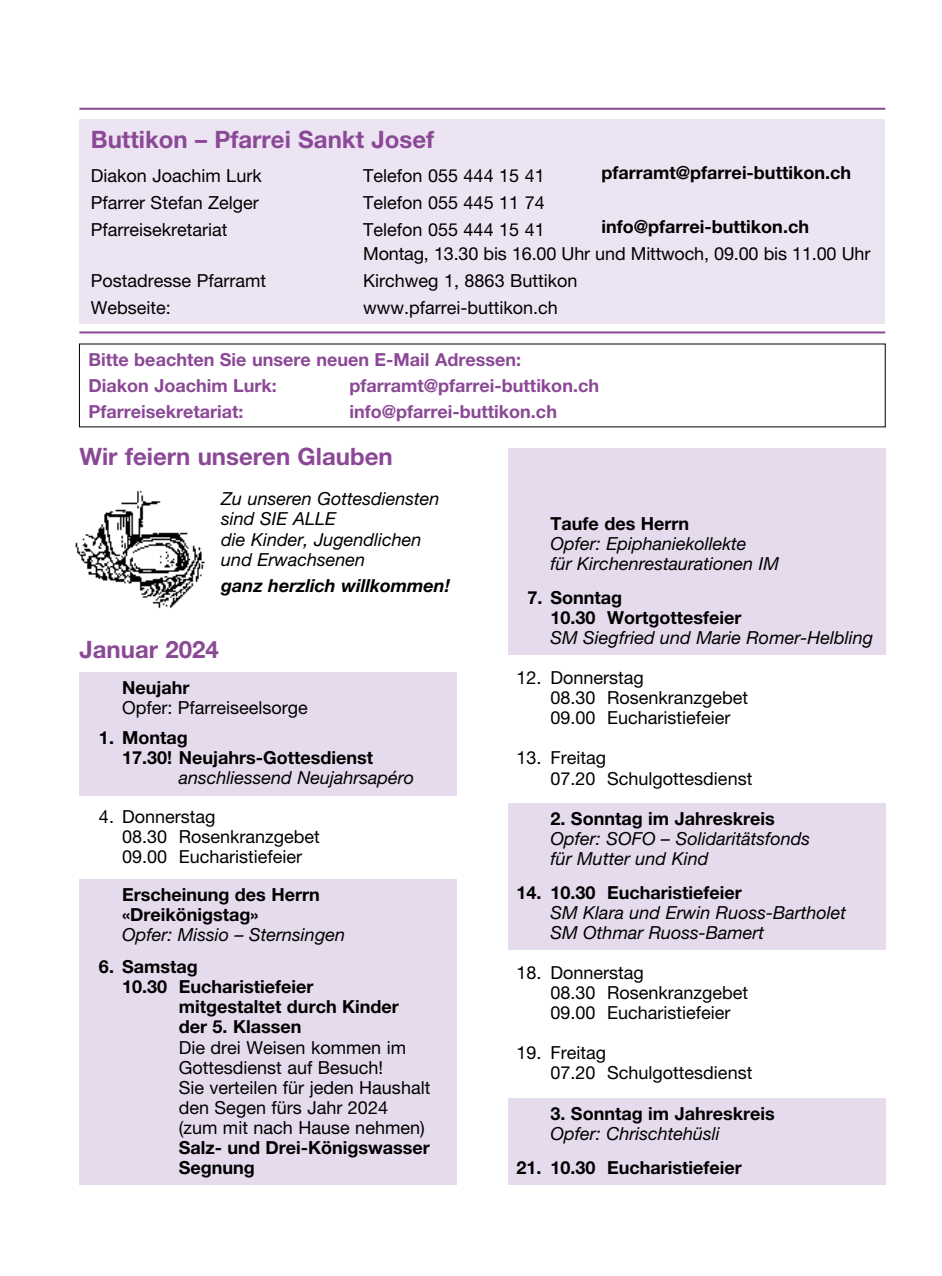
<style>
.page{position:relative;width:942px;height:1276px;background:#fff}
.page>*{position:absolute;margin:0;border:0;box-sizing:border-box;transform-origin:0 0}
.t1{font:700 24px "Helvetica Neue LT Pro";color:#8b4896}
.t2{font:18px/20px "Helvetica Neue LT Pro";color:#000}
.t3{font:700 18px/20px "Helvetica Neue LT Pro";color:#000}
.t4{font:italic 18px/20px "Helvetica Neue LT Pro";color:#000}
.t5{font:700 18px/26px "Helvetica Neue LT Pro";color:#8b4896}
.t6{font:italic 700 18px "Helvetica Neue LT Pro";color:#000}
</style>
<div class="page">
<div style="left:79px;top:673px;width:377px;height:32px;background:#e5dbed"></div>
<div style="left:79px;top:703px;width:377px;height:32px;background:#e5dbed"></div>
<div style="left:79px;top:723px;width:377px;height:32px;background:#e5dbed"></div>
<div style="left:79px;top:743px;width:377px;height:32px;background:#e5dbed"></div>
<div style="left:79px;top:763px;width:377px;height:32px;background:#e5dbed"></div>
<div style="left:79px;top:879px;width:377px;height:32px;background:#e5dbed"></div>
<div style="left:79px;top:899px;width:377px;height:32px;background:#e5dbed"></div>
<div style="left:79px;top:931px;width:377px;height:33px;background:#e5dbed"></div>
<div style="left:79px;top:952px;width:377px;height:32px;background:#e5dbed"></div>
<div style="left:79px;top:972px;width:377px;height:32px;background:#e5dbed"></div>
<div style="left:79px;top:992px;width:377px;height:32px;background:#e5dbed"></div>
<div style="left:79px;top:1012px;width:377px;height:32px;background:#e5dbed"></div>
<div style="left:79px;top:1032px;width:377px;height:32px;background:#e5dbed"></div>
<div style="left:79px;top:1052px;width:377px;height:32px;background:#e5dbed"></div>
<div style="left:79px;top:1072px;width:377px;height:32px;background:#e5dbed"></div>
<div style="left:79px;top:1092px;width:377px;height:32px;background:#e5dbed"></div>
<div style="left:79px;top:1112px;width:377px;height:32px;background:#e5dbed"></div>
<div style="left:79px;top:1132px;width:377px;height:32px;background:#e5dbed"></div>
<div style="left:79px;top:1152px;width:377px;height:32px;background:#e5dbed"></div>
<div style="left:507px;top:448px;width:377px;height:32px;background:#e5dbed"></div>
<div style="left:507px;top:468px;width:377px;height:32px;background:#e5dbed"></div>
<div style="left:507px;top:488px;width:377px;height:32px;background:#e5dbed"></div>
<div style="left:507px;top:508px;width:377px;height:32px;background:#e5dbed"></div>
<div style="left:507px;top:528px;width:377px;height:32px;background:#e5dbed"></div>
<div style="left:507px;top:548px;width:377px;height:32px;background:#e5dbed"></div>
<div style="left:507px;top:562px;width:377px;height:33px;background:#e5dbed"></div>
<div style="left:507px;top:582px;width:377px;height:33px;background:#e5dbed"></div>
<div style="left:507px;top:602px;width:377px;height:33px;background:#e5dbed"></div>
<div style="left:507px;top:623px;width:377px;height:32px;background:#e5dbed"></div>
<div style="left:507px;top:803px;width:377px;height:32px;background:#e5dbed"></div>
<div style="left:507px;top:823px;width:377px;height:32px;background:#e5dbed"></div>
<div style="left:507px;top:843px;width:377px;height:32px;background:#e5dbed"></div>
<div style="left:507px;top:857px;width:377px;height:32px;background:#e5dbed"></div>
<div style="left:507px;top:877px;width:377px;height:33px;background:#e5dbed"></div>
<div style="left:507px;top:897px;width:377px;height:33px;background:#e5dbed"></div>
<div style="left:507px;top:917px;width:377px;height:33px;background:#e5dbed"></div>
<div style="left:507px;top:1098px;width:377px;height:32px;background:#e5dbed"></div>
<div style="left:507px;top:1118px;width:377px;height:32px;background:#e5dbed"></div>
<div style="left:507px;top:1132px;width:377px;height:32px;background:#e5dbed"></div>
<div style="left:507px;top:1152px;width:377px;height:32px;background:#e5dbed"></div>
<hr style="left:79px;top:108px;width:805px;height:2px;background:#8b4896">
<hr style="left:79px;top:331px;width:805px;height:2px;background:#8b4896">
<img style="left:75px;top:491px;width:130px;height:117px">
<div style="left:79px;top:119px;width:805px;height:204px;background:#ece4f2"></div>
<h1 class="t1" style="left:91px;top:125px;width:345px">Buttikon – Pfarrei Sankt Josef</h1>
<p class="t2" style="left:91px;top:166px;width:172px">Diakon Joachim Lurk</p>
<p class="t2" style="left:363px;top:166px;width:183px">Telefon 055 444 15 41</p>
<p class="t3" style="left:601px;top:163px;width:251px">pfarramt@pfarrei-buttikon.ch</p>
<p class="t2" style="left:91px;top:193px;width:169px">Pfarrer Stefan Zelger</p>
<p class="t2" style="left:363px;top:193px;width:183px">Telefon 055 445 11 74</p>
<p class="t2" style="left:91px;top:220px;width:138px">Pfarreisekretariat</p>
<p class="t2" style="left:363px;top:220px;width:183px">Telefon 055 444 15 41</p>
<p class="t3" style="left:601px;top:217px;width:209px">info@pfarrei-buttikon.ch</p>
<p class="t2" style="left:363px;top:244px;width:508px">Montag, 13.30 bis 16.00 Uhr und Mittwoch, 09.00 bis 11.00 Uhr</p>
<p class="t2" style="left:91px;top:271px;width:177px">Postadresse Pfarramt</p>
<p class="t2" style="left:363px;top:271px;width:216px">Kirchweg 1, 8863 Buttikon</p>
<p class="t2" style="left:91px;top:298px;width:82px">Webseite:</p>
<p class="t2" style="left:363px;top:298px;width:196px">www.pfarrei-buttikon.ch</p>
<p class="t5" style="left:88px;top:346px;width:434px">Bitte beachten Sie unsere neuen E-Mail Adressen:<br>Diakon Joachim Lurk:</p>
<p class="t5" style="left:349px;top:372px;width:251px">pfarramt@pfarrei-buttikon.ch</p>
<p class="t5" style="left:88px;top:398px;width:156px">Pfarreisekretariat:</p>
<p class="t5" style="left:349px;top:398px;width:209px">info@pfarrei-buttikon.ch</p>
<h1 class="t1" style="left:79px;top:442px;width:315px">Wir feiern unseren Glauben</h1>
<p class="t4" style="left:221px;top:489px;width:220px">Zu unseren Gottesdiensten sind SIE ALLE<br>die Kinder, Jugendlichen und Erwachsenen</p>
<p class="t6" style="left:221px;top:574px;width:230px">ganz herzlich willkommen!</p>
<h1 class="t1" style="left:79px;top:634px;width:141px">Januar 2024</h1>
<p class="t3" style="left:122px;top:677px;width:69px">Neujahr</p>
<p class="t2" style="left:122px;top:697px;width:187px">Opfer: Pfarreiseelsorge</p>
<p class="t3" style="left:122px;top:727px;width:253px;text-indent:-23px">1. Montag<br>17.30! Neujahrs-Gottesdienst</p>
<p class="t4" style="left:179px;top:768px;width:237px">anschliessend Neujahrsapéro</p>
<p class="t2" style="left:122px;top:806px;width:199px;text-indent:-23px">4. Donnerstag<br>08.30 Rosenkranzgebet<br>09.00 Eucharistiefeier</p>
<p class="t3" style="left:122px;top:884px;width:199px">Erscheinung des Herrn «Dreikönigstag»</p>
<p class="t4" style="left:122px;top:924px;width:224px">Opfer: Missio – Sternsingen</p>
<p class="t3" style="left:99px;top:956px;width:100px">6. Samstag</p>
<p class="t3" style="left:122px;top:976px;width:193px">10.30 Eucharistiefeier</p>
<p class="t3" style="left:179px;top:996px;width:221px">mitgestaltet durch Kinder</p>
<p class="t3" style="left:179px;top:1016px;width:124px">der 5. Klassen</p>
<p class="t2" style="left:179px;top:1037px;width:253px">Die drei Weisen kommen im<br>Gottesdienst auf Besuch!<br>Sie verteilen für jeden Haushalt den Segen fürs Jahr 2024 (zum mit nach Hause nehmen)</p>
<p class="t3" style="left:179px;top:1137px;width:252px">Salz- und Drei-Königswasser<br>Segnung</p>
<p class="t3" style="left:550px;top:513px;width:140px">Taufe des Herrn</p>
<p class="t4" style="left:550px;top:533px;width:230px">Opfer: Epiphaniekollekte<br>für Kirchenrestaurationen IM</p>
<p class="t3" style="left:550px;top:587px;width:192px;text-indent:-23px">7. Sonntag<br>10.30 Wortgottesfeier</p>
<p class="t4" style="left:550px;top:627px;width:324px">SM Siegfried und Marie Romer-Helbling</p>
<p class="t2" style="left:550px;top:667px;width:199px;text-indent:-34px">12. Donnerstag<br>08.30 Rosenkranzgebet<br>09.00 Eucharistiefeier</p>
<p class="t2" style="left:550px;top:748px;width:203px;text-indent:-34px">13. Freitag<br>07.20 Schulgottesdienst</p>
<p class="t3" style="left:550px;top:808px;width:226px">2. Sonntag im Jahreskreis</p>
<p class="t4" style="left:550px;top:828px;width:261px">Opfer: SOFO – Solidaritätsfonds für Mutter und Kind</p>
<p class="t3" style="left:516px;top:882px;width:227px">14. 10.30 Eucharistiefeier</p>
<p class="t4" style="left:550px;top:902px;width:297px">SM Klara und Erwin Ruoss-Bartholet<br>SM Othmar Ruoss-Bamert</p>
<p class="t2" style="left:550px;top:962px;width:199px;text-indent:-34px">18. Donnerstag<br>08.30 Rosenkranzgebet<br>09.00 Eucharistiefeier</p>
<p class="t2" style="left:550px;top:1042px;width:203px;text-indent:-34px">19. Freitag<br>07.20 Schulgottesdienst</p>
<p class="t3" style="left:550px;top:1102px;width:226px">3. Sonntag im Jahreskreis</p>
<p class="t4" style="left:550px;top:1123px;width:171px">Opfer: Chrischtehüsli</p>
<p class="t3" style="left:516px;top:1157px;width:227px">21. 10.30 Eucharistiefeier</p>
</div>
